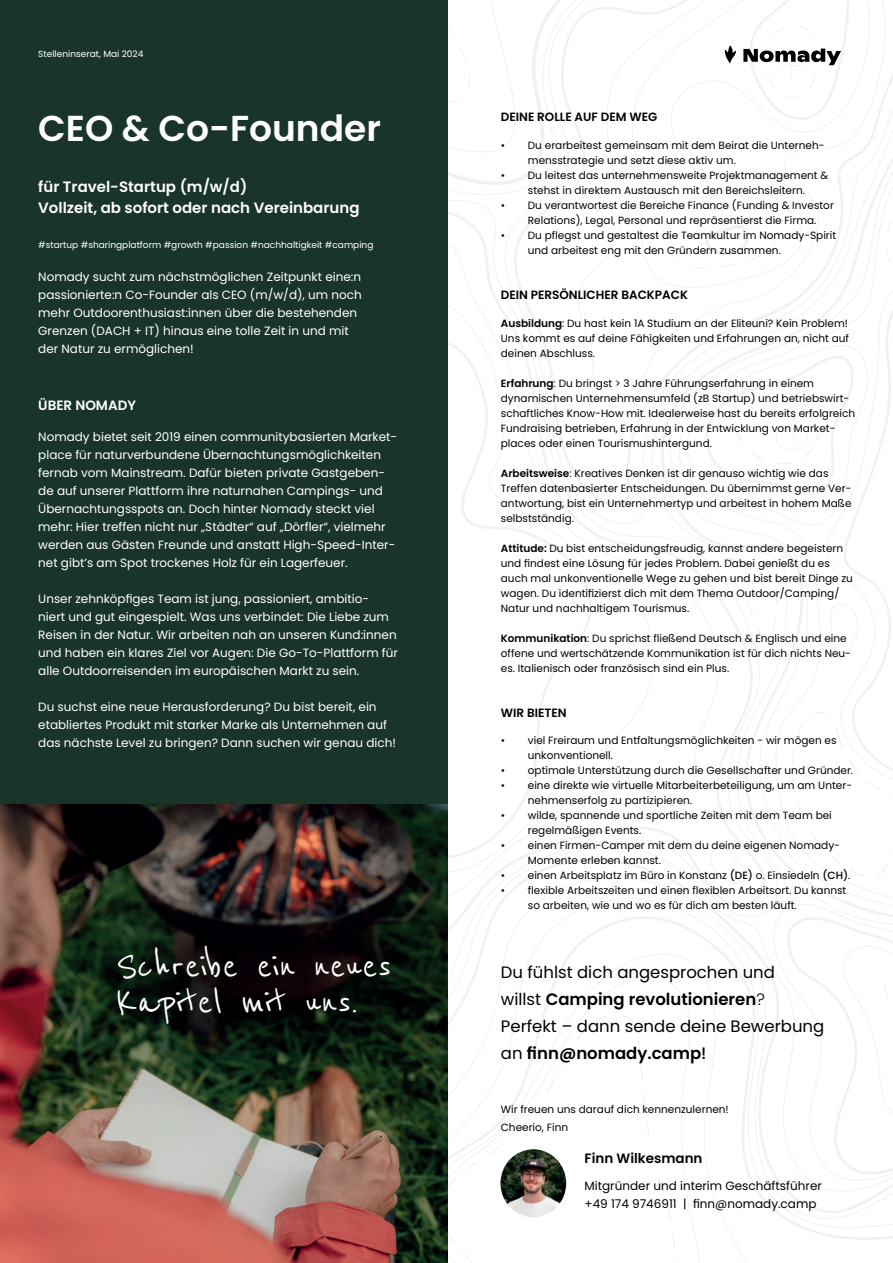
<style>
.page{position:relative;width:893px;height:1263px;background:#fff}
.page>*{position:absolute;margin:0;border:0;box-sizing:border-box;transform-origin:0 0}
.t1{font:45px/36px "Reenie Beanie";color:#fff}
.t2{font:600 36px "Poppins";color:#fff}
.t3{font:16.5px/27px "Poppins";color:#000}
.t4{font:600 15px/21px "Poppins";color:#fff}
.t5{font:600 13.5px "Poppins";color:#000}
.t6{font:600 13.5px "Poppins";color:#fff}
.t7{font:12px/18px "Poppins";color:#fff}
.t8{font:12px/18px "Poppins";color:#000}
.t9{font:600 12px "Poppins";color:#000}
.t10{font:10.5px/15px "Poppins";color:#000}
.t11{font:9px "Poppins";color:#fff}
.s1{font-weight:600}
.s2{font-weight:500}
.s3{font-weight:300}
</style>
<div class="page">
<svg style="left:783px;top:0;width:92px;height:282px"></svg>
<svg style="left:448px;top:196px;width:322px;height:680px"></svg>
<svg style="left:448px;top:1px;width:365px;height:195px"></svg>
<svg style="left:882px;top:60px;width:11px;height:202px"></svg>
<svg style="left:448px;top:876px;width:445px;height:364px"></svg>
<svg style="left:652px;top:168px;width:150px;height:102px"></svg>
<svg style="left:448px;top:286px;width:209px;height:591px"></svg>
<svg style="left:448px;top:952px;width:303px;height:311px"></svg>
<svg style="left:448px;top:974px;width:254px;height:289px"></svg>
<svg style="left:678px;top:282px;width:215px;height:904px"></svg>
<div style="left:0;top:0;width:448px;height:1263px;background:#193529"></div>
<img style="left:0;top:805px;width:448px;height:458px">
<img style="left:500px;top:1149px;width:66px;height:68px">
<svg style="left:448px;top:0;width:288px;height:154px"></svg>
<svg style="left:742px;top:0;width:109px;height:122px"></svg>
<p class="t11" style="left:38px;top:49px;width:107px">Stelleninserat, Mai 2024</p>
<h2 class="t2" style="left:38px;top:107px;width:344px">CEO &amp; Co-Founder</h2>
<h3 class="t4" style="left:38px;top:176px;width:323px">für Travel-Startup (m/w/d)<br>Vollzeit, ab sofort oder nach Vereinbarung</h3>
<p class="t11" style="left:38px;top:240px;width:337px">#startup #sharingplatform #growth #passion #nachhaltigkeit #camping</p>
<p class="t7" style="left:38px;top:268px;width:325px">Nomady sucht zum nächstmöglichen Zeitpunkt eine:n passionierte:n Co-Founder als CEO (m/w/d), um noch mehr Outdoorenthusiast:innen über die bestehenden Grenzen (DACH + IT) hinaus eine tolle Zeit in und mit der Natur zu ermöglichen!</p>
<p class="t6" style="left:38px;top:398px;width:99px">ÜBER NOMADY</p>
<p class="t7" style="left:38px;top:428px;width:360px">Nomady bietet seit 2019 einen communitybasierten Market&shy;place für naturverbundene Übernachtungsmöglichkeiten fernab vom Mainstream. Dafür bieten private Gastgeben&shy;de auf unserer Plattform ihre naturnahen Campings- und Übernachtungsspots an. Doch hinter Nomady steckt viel mehr: Hier treffen nicht nur „Städter“ auf „Dörfler“, vielmehr werden aus Gästen Freunde und anstatt High-Speed-Inter&shy;net gibt’s am Spot trockenes Holz für ein Lagerfeuer.</p>
<p class="t7" style="left:38px;top:590px;width:361px">Unser zehnköpfiges Team ist jung, passioniert, ambitio&shy;niert und gut eingespielt. Was uns verbindet: Die Liebe zum Reisen in der Natur. Wir arbeiten nah an unseren Kund:innen und haben ein klares Ziel vor Augen: Die Go-To-Plattform für alle Outdoorreisenden im europäischen Markt zu sein.</p>
<p class="t7" style="left:38px;top:698px;width:359px">Du suchst eine neue Herausforderung? Du bist bereit, ein etabliertes Produkt mit starker Marke als Unternehmen auf das nächste Level zu bringen? Dann suchen wir genau dich!</p>
<h1 class="t1" style="left:116px;top:948px;width:277px">Schreibe ein neues<br>Kapitel mit uns.</h1>
<p class="t9" style="left:501px;top:110px;width:158px">DEINE ROLLE AUF DEM WEG</p>
<p class="t10" style="left:528px;top:138px;width:298px;text-indent:-27px">• Du erarbeitest gemeinsam mit dem Beirat die Unterneh&shy;mensstrategie und setzt diese aktiv um.</p>
<p class="t10" style="left:501px;top:168px;width:329px;text-align:center">• Du leitest das unternehmensweite Projektmanagement &amp; stehst in direktem Austausch mit den Bereichsleitern.</p>
<p class="t10" style="left:528px;top:198px;width:308px;text-indent:-27px">• Du verantwortest die Bereiche Finance (Funding &amp; Investor<br>Relations), Legal, Personal und repräsentierst die Firma.</p>
<p class="t10" style="left:528px;top:228px;width:310px;text-indent:-27px">• Du pflegst und gestaltest die Teamkultur im Nomady-Spirit und arbeitest eng mit den Gründern zusammen.</p>
<p class="t9" style="left:501px;top:288px;width:189px">DEIN PERSÖNLICHER BACKPACK</p>
<p class="t10" style="left:501px;top:315px;width:350px;text-align:justify"><span class="s1">Ausbildung</span>: Du hast kein 1A Studium an der Eliteuni? Kein Problem!<br>Uns kommt es auf deine Fähigkeiten und Erfahrungen an, nicht auf deinen Abschluss.</p>
<p class="t10" style="left:501px;top:375px;width:356px"><span class="s1">Erfahrung</span>: Du bringst &gt; 3 Jahre Führungserfahrung in einem dynamischen Unternehmensumfeld (zB Startup) und betriebswirt&shy;schaftliches Know-How mit. Idealerweise hast du bereits erfolgreich Fundraising betrieben, Erfahrung in der Entwicklung von Market&shy;places oder einen Tourismushintergund.</p>
<p class="t10" style="left:501px;top:465px;width:352px"><span class="s1">Arbeitsweise</span>: Kreatives Denken ist dir genauso wichtig wie das Treffen datenbasierter Entscheidungen. Du übernimmst gerne Ver&shy;antwortung, bist ein Unternehmertyp und arbeitest in hohem Maße selbstständig.</p>
<p class="t10" style="left:501px;top:540px;width:354px"><span class="s1">Attitude:</span> Du bist entscheidungsfreudig, kannst andere begeistern und findest eine Lösung für jedes Problem. Dabei genießt du es auch mal unkonventionelle Wege zu gehen und bist bereit Dinge zu wagen. Du identifizierst dich mit dem Thema Outdoor/Camping/ Natur und nachhaltigem Tourismus.</p>
<p class="t10" style="left:501px;top:630px;width:352px"><span class="s1">Kommunikation</span>: Du sprichst fließend Deutsch &amp; Englisch und eine offene und wertschätzende Kommunikation ist für dich nichts Neu&shy;es. Italienisch oder französisch sind ein Plus.</p>
<p class="t9" style="left:501px;top:705px;width:67px">WIR BIETEN</p>
<p class="t10" style="left:528px;top:733px;width:310px;text-indent:-27px">• viel Freiraum und Entfaltungsmöglichkeiten - wir mögen es unkonventionell.</p>
<p class="t10" style="left:501px;top:763px;width:354px">• optimale Unterstützung durch die Gesellschafter und Gründer.</p>
<p class="t10" style="left:528px;top:778px;width:326px;text-indent:-27px">• eine direkte wie virtuelle Mitarbeiterbeteiligung, um am Unter&shy;nehmenserfolg zu partizipieren.</p>
<p class="t10" style="left:528px;top:808px;width:305px;text-indent:-27px">• wilde, spannende und sportliche Zeiten mit dem Team bei regelmäßigen Events.</p>
<p class="t10" style="left:528px;top:838px;width:314px;text-indent:-27px">• einen Firmen-Camper mit dem du deine eigenen Nomady-<br>Momente erleben kannst.</p>
<p class="t10" style="left:501px;top:868px;width:351px">• einen Arbeitsplatz im Büro in Konstanz <span class="s2">(DE)</span> o. Einsiedeln <span class="s2">(CH)</span>.</p>
<p class="t10" style="left:528px;top:883px;width:320px;text-indent:-27px">• flexible Arbeitszeiten und einen flexiblen Arbeitsort. Du kannst so arbeiten, wie und wo es für dich am besten läuft.</p>
<h3 class="t3" style="left:501px;top:959px;width:325px">Du fühlst dich angesprochen und<br>willst <span class="s1">Camping revolutionieren</span><span class="s3">?<br></span>Perfekt – dann sende deine Bewerbung an <span class="s1">finn@nomady.camp</span><span class="s2">!</span></h3>
<p class="t10" style="left:501px;top:1101px;width:229px;line-height:18px">Wir freuen uns darauf dich kennenzulernen!<br>Cheerio, Finn</p>
<p class="t5" style="left:585px;top:1150px;width:120px">Finn Wilkesmann</p>
<p class="t8" style="left:585px;top:1176px;width:239px">Mitgründer und interim Geschäftsführer +49 174 9746911 | finn@nomady.camp</p>
</div>
